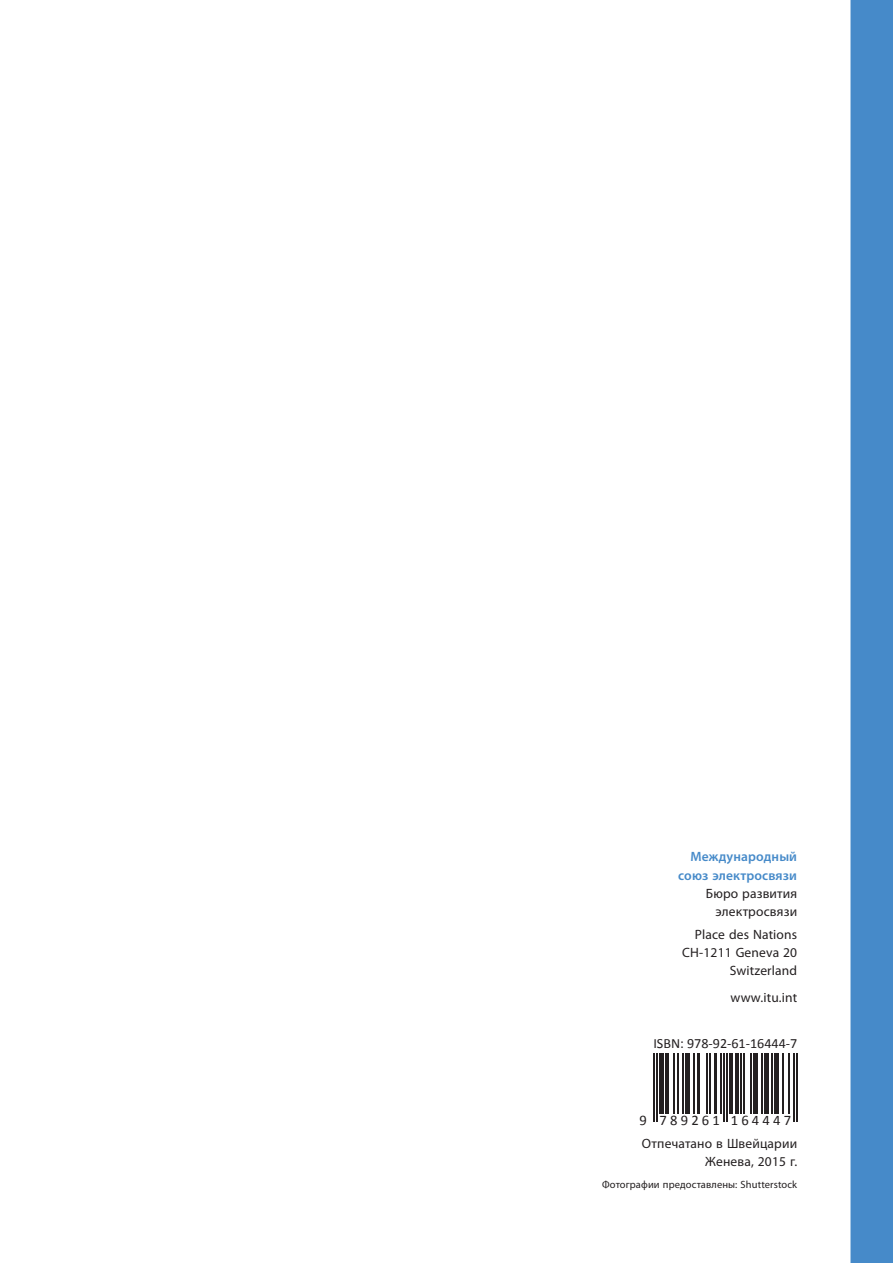
<style>
.page{position:relative;width:893px;height:1263px;background:#fff}
.page>*{position:absolute;margin:0;border:0;box-sizing:border-box;transform-origin:0 0}
.t1{font:14.55px "Calibri";letter-spacing:.22em;color:#231f20}
.t2{font:14.1px "Calibri";color:#231f20}
.t3{font:13.5px/18.3px "Myriad Pro";letter-spacing:.01em;color:#231f20;text-align:right}
.t4{font:600 13.5px/18.1px "Myriad Pro";letter-spacing:.01em;color:#468ac9;text-align:right}
.t5{font:10.5px "Myriad Pro";letter-spacing:.01em;color:#231f20}
</style>
<div class="page">
<div style="left:850px;top:0;width:43px;height:1263px;background:#468ac9"></div>
<hr style="left:653px;top:1053px;width:2px;height:68px;background:#231f20">
<hr style="left:656px;top:1053px;width:2px;height:68px;background:#231f20">
<div style="left:659px;top:1053px;width:5px;height:60px;background:#231f20"></div>
<hr style="left:665px;top:1053px;width:3px;height:60px;background:#231f20">
<hr style="left:673px;top:1053px;width:2px;height:60px;background:#231f20">
<hr style="left:678px;top:1053px;width:1px;height:60px;background:#231f20">
<hr style="left:682px;top:1053px;width:2px;height:60px;background:#231f20">
<div style="left:685px;top:1053px;width:5px;height:60px;background:#231f20"></div>
<hr style="left:693px;top:1053px;width:1px;height:60px;background:#231f20">
<hr style="left:697px;top:1053px;width:3px;height:60px;background:#231f20">
<hr style="left:706px;top:1053px;width:2px;height:60px;background:#231f20">
<hr style="left:709px;top:1053px;width:2px;height:60px;background:#231f20">
<hr style="left:714px;top:1053px;width:3px;height:60px;background:#231f20">
<hr style="left:720px;top:1053px;width:1px;height:60px;background:#231f20">
<hr style="left:723px;top:1053px;width:2px;height:68px;background:#231f20">
<hr style="left:726px;top:1053px;width:2px;height:68px;background:#231f20">
<hr style="left:729px;top:1053px;width:3px;height:60px;background:#231f20">
<hr style="left:735px;top:1053px;width:3px;height:60px;background:#231f20">
<hr style="left:740px;top:1053px;width:1px;height:60px;background:#231f20">
<hr style="left:743px;top:1053px;width:1px;height:60px;background:#231f20">
<hr style="left:750px;top:1053px;width:2px;height:60px;background:#231f20">
<div style="left:753px;top:1053px;width:5px;height:60px;background:#231f20"></div>
<hr style="left:761px;top:1053px;width:1px;height:60px;background:#231f20">
<hr style="left:764px;top:1053px;width:4px;height:60px;background:#231f20">
<hr style="left:772px;top:1053px;width:1px;height:60px;background:#231f20">
<hr style="left:775px;top:1053px;width:4px;height:60px;background:#231f20">
<hr style="left:782px;top:1053px;width:2px;height:60px;background:#231f20">
<hr style="left:788px;top:1053px;width:2px;height:60px;background:#231f20">
<hr style="left:793px;top:1053px;width:1px;height:68px;background:#231f20">
<hr style="left:796px;top:1053px;width:1px;height:68px;background:#231f20">
<p class="t4" style="left:678px;top:847px;width:120px">Международный союз электросвязи</p>
<p class="t3" style="left:706px;top:884px;width:93px">Бюро развития электросвязи</p>
<p class="t3" style="left:682px;top:924px;width:116px">Place des Nations<br>CH-1211 Geneva 20<br>Switzerland</p>
<p class="t3" style="left:730px;top:988px;width:68px">www.itu.int</p>
<p class="t2" style="left:653px;top:1034px;width:145px">ISBN: 978-92-61-16444-7</p>
<p class="t1" style="left:639px;top:1110px;width:153px">9 789261 164447</p>
<p class="t3" style="left:642px;top:1134px;width:157px">Отпечатано в Швейцарии<br>Женева, 2015 г.</p>
<p class="t5" style="left:602px;top:1178px;width:197px">Фотографии предоставлены: Shutterstock</p>
</div>
